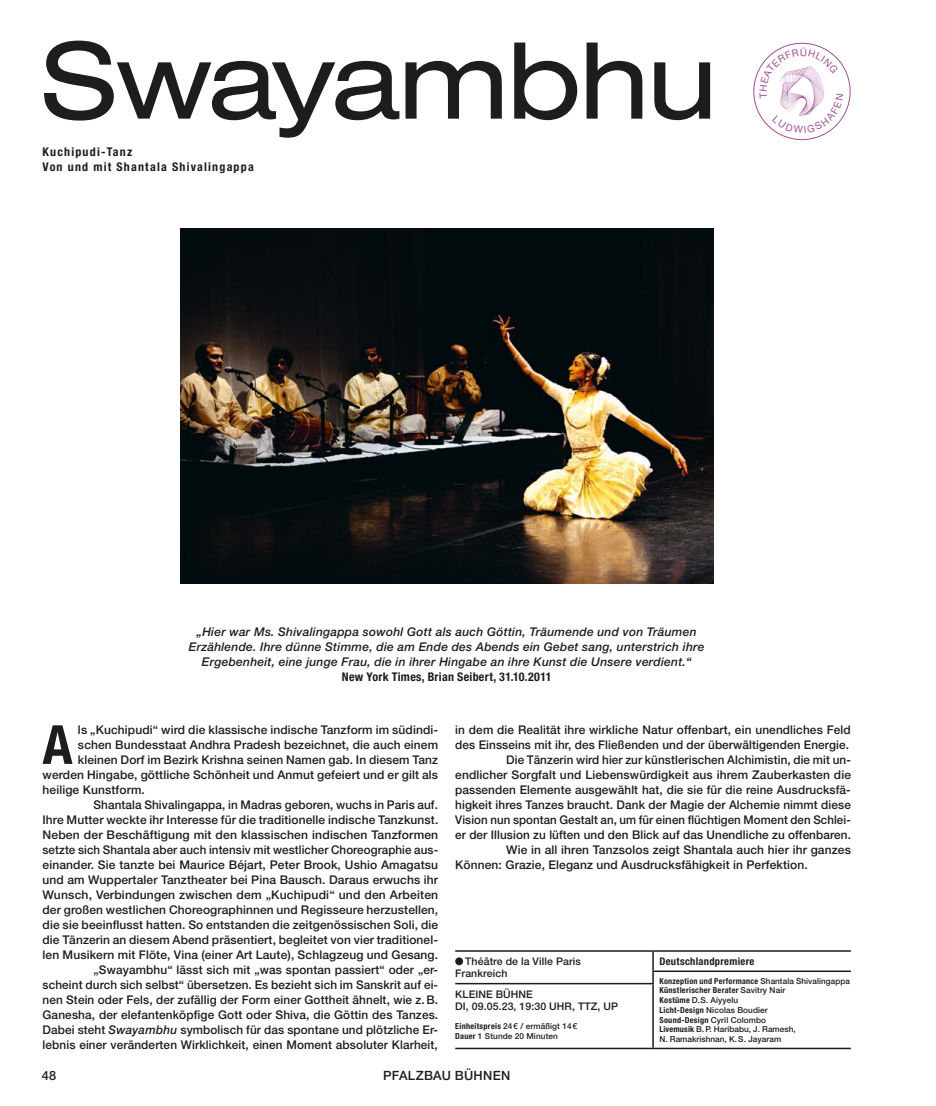
<style>
.page{position:relative;width:936px;height:1106px;background:#fff}
.page>*{position:absolute;margin:0;border:0;box-sizing:border-box;transform-origin:0 0}
.t1{font:700 condensed 54px "Helvetica Neue LT Std";color:#1d1d1b}
.t2{font:500 12.75px "Helvetica Neue LT Std";letter-spacing:.025em;color:#1d1d1b}
.t3{font:500 12px "Helvetica Neue LT Std";letter-spacing:.01em;color:#1d1d1b}
.t4{font:italic 500 12px/15px "Helvetica Neue LT Std";letter-spacing:.02em;color:#1d1d1b;text-align:center}
.t5{font:500 12px "Helvetica Neue LT Std";letter-spacing:.01em;color:#1d1d1b;scale:.96 1}
.t6{font:700 condensed 12px/15px "Helvetica Neue LT Std";letter-spacing:.1em;color:#1d1d1b}
.t7{font:700 condensed 12px "Helvetica Neue LT Std";letter-spacing:.025em;color:#1d1d1b}
.t8{font:500 10.5px/12px "Helvetica Neue LT Std";letter-spacing:.01em;color:#1d1d1b}
.t9{font:700 condensed 10.5px "Helvetica Neue LT Std";letter-spacing:.03em;color:#1d1d1b}
.t10{font:500 8.25px/9.8px "Helvetica Neue LT Std";letter-spacing:.01em;color:#1d1d1b}
.s1{font-style:italic}
.s2{font-weight:700;font-stretch:condensed}
</style>
<div class="page">
<svg style="left:44px;top:41px;width:666px;height:97px"></svg>
<img style="left:180px;top:228px;width:533px;height:356px">
<hr style="left:652px;top:970px;width:198px;height:2px;background:#1d1d1b">
<hr style="left:455px;top:950px;width:198px;height:1px;background:#1d1d1b">
<hr style="left:653px;top:950px;width:197px;height:1px;background:#1d1d1b">
<svg style="left:652px;top:951px;width:1px;height:31px"></svg>
<hr style="left:653px;top:1047px;width:197px;height:2px;background:#1d1d1b">
<hr style="left:455px;top:982px;width:198px;height:2px;background:#1d1d1b">
<hr style="left:652px;top:984px;width:1px;height:63px;background:#1d1d1b">
<hr style="left:455px;top:1047px;width:198px;height:2px;background:#1d1d1b">
<div style="left:455px;top:957px;width:8px;height:8px;background:#1d1d1b;border-radius:50%"></div>
<svg style="left:753px;top:43px;width:97px;height:97px"></svg>
<p class="t6" style="left:43px;top:144px;width:213px">Kuchipudi-Tanz<br>Von und mit Shantala Shivalingappa</p>
<p class="t4" style="left:189px;top:624px;width:517px">„Hier war Ms. Shivalingappa sowohl Gott als auch Göttin, Träumende und von Träumen<br>Erzählende. Ihre dünne Stimme, die am Ende des Abends ein Gebet sang, unterstrich ihre<br>Ergebenheit, eine junge Frau, die in ihrer Hingabe an ihre Kunst die Unsere verdient.“</p>
<p class="t7" style="left:342px;top:670px;width:211px">New York Times, Brian Seibert, 31.10.2011</p>
<h1 class="t1" style="left:43px;top:712px;width:32px">A</h1>
<p class="t3" style="left:78px;top:722px;width:362px">ls „Kuchipudi“ wird die klassische indische Tanzform im südindi-</p>
<p class="t3" style="left:78px;top:737px;width:362px">schen Bundesstaat Andhra Pradesh bezeichnet, die auch einem</p>
<p class="t3" style="left:78px;top:752px;width:361px">kleinen Dorf im Bezirk Krishna seinen Namen gab. In diesem Tanz</p>
<p class="t3" style="left:43px;top:767px;width:397px">werden Hingabe, göttliche Schönheit und Anmut gefeiert und er gilt als</p>
<p class="t3" style="left:43px;top:782px;width:104px">heilige Kunstform.</p>
<p class="t3" style="left:94px;top:797px;width:346px">Shantala Shivalingappa, in Madras geboren, wuchs in Paris auf.</p>
<p class="t3" style="left:43px;top:812px;width:397px">Ihre Mutter weckte ihr Interesse für die traditionelle indische Tanzkunst.</p>
<p class="t3" style="left:43px;top:827px;width:397px">Neben der Beschäftigung mit den klassischen indischen Tanzformen</p>
<p class="t3" style="left:43px;top:842px;width:397px">setzte sich Shantala aber auch intensiv mit westlicher Choreographie aus-</p>
<p class="t3" style="left:43px;top:857px;width:397px">einander. Sie tanzte bei Maurice Béjart, Peter Brook, Ushio Amagatsu</p>
<p class="t3" style="left:43px;top:872px;width:397px">und am Wuppertaler Tanztheater bei Pina Bausch. Daraus erwuchs ihr</p>
<p class="t3" style="left:43px;top:887px;width:397px">Wunsch, Verbindungen zwischen dem „Kuchipudi“ und den Arbeiten</p>
<p class="t3" style="left:43px;top:902px;width:397px">der großen westlichen Choreographinnen und Regisseure herzustellen,</p>
<p class="t3" style="left:43px;top:917px;width:397px">die sie beeinflusst hatten. So entstanden die zeitgenössischen Soli, die</p>
<p class="t3" style="left:43px;top:932px;width:397px">die Tänzerin an diesem Abend präsentiert, begleitet von vier traditionel-</p>
<p class="t3" style="left:43px;top:947px;width:397px">len Musikern mit Flöte, Vina (einer Art Laute), Schlagzeug und Gesang.</p>
<p class="t3" style="left:94px;top:962px;width:346px">„Swayambhu“ lässt sich mit „was spontan passiert“ oder „er-</p>
<p class="t3" style="left:43px;top:977px;width:397px">scheint durch sich selbst“ übersetzen. Es bezieht sich im Sanskrit auf ei-</p>
<p class="t3" style="left:43px;top:992px;width:397px">nen Stein oder Fels, der zufällig der Form einer Gottheit ähnelt, wie z. B.</p>
<p class="t3" style="left:43px;top:1007px;width:397px">Ganesha, der elefantenköpfige Gott oder Shiva, die Göttin des Tanzes.</p>
<p class="t3" style="left:43px;top:1022px;width:397px">Dabei steht <span class="s1">Swayambhu</span> symbolisch für das spontane und plötzliche Er-</p>
<p class="t3" style="left:43px;top:1037px;width:397px">lebnis einer veränderten Wirklichkeit, einen Moment absoluter Klarheit,</p>
<p class="t3" style="left:455px;top:722px;width:397px">in dem die Realität ihre wirkliche Natur offenbart, ein unendliches Feld</p>
<p class="t3" style="left:455px;top:737px;width:395px">des Einsseins mit ihr, des Fließenden und der überwältigenden Energie.</p>
<p class="t3" style="left:506px;top:752px;width:346px">Die Tänzerin wird hier zur künstlerischen Alchimistin, die mit un-</p>
<p class="t3" style="left:455px;top:767px;width:397px">endlicher Sorgfalt und Liebenswürdigkeit aus ihrem Zauberkasten die</p>
<p class="t3" style="left:455px;top:782px;width:397px">passenden Elemente ausgewählt hat, die sie für die reine Ausdrucksfä-</p>
<p class="t3" style="left:455px;top:797px;width:397px">higkeit ihres Tanzes braucht. Dank der Magie der Alchemie nimmt diese</p>
<p class="t5" style="left:455px;top:812px;width:413px">Vision nun spontan Gestalt an, um für einen flüchtigen Moment den Schlei-</p>
<p class="t3" style="left:455px;top:827px;width:397px">er der Illusion zu lüften und den Blick auf das Unendliche zu offenbaren.</p>
<p class="t3" style="left:506px;top:842px;width:346px">Wie in all ihren Tanzsolos zeigt Shantala auch hier ihr ganzes</p>
<p class="t3" style="left:455px;top:857px;width:354px">Können: Grazie, Eleganz und Ausdrucksfähigkeit in Perfektion.</p>
<p class="t8" style="left:455px;top:955px;width:127px;text-indent:10px">Théâtre de la Ville Paris<br>Frankreich</p>
<p class="t9" style="left:659px;top:954px;width:96px">Deutschlandpremiere</p>
<p class="t10" style="left:659px;top:975px;width:192px"><span class="s2">Konzeption und Performance</span> Shantala Shivalingappa <span class="s2">Künstlerischer Berater</span> Savitry Nair<br><span class="s2">Kostüme</span> D.S. Aiyyelu<br><span class="s2">Licht-Design</span> Nicolas Boudier<br><span class="s2">Sound-Design</span> Cyril Colombo<br><span class="s2">Livemusik</span> B.P. Haribabu, J. Ramesh,<br>N. Ramakrishnan, K.S. Jayaram</p>
<p class="t8" style="left:455px;top:987px;width:164px">KLEINE BÜHNE<br>DI, 09.05.23, 19:30 UHR, TTZ, UP</p>
<p class="t10" style="left:455px;top:1021px;width:124px"><span class="s2">Einheitspreis</span> 24 € / ermäßigt 14 €<br><span class="s2">Dauer</span> 1 Stunde 20 Minuten</p>
<p class="t2" style="left:42px;top:1068px;width:16px">48</p>
<p class="t2" style="left:383px;top:1068px;width:129px">PFALZBAU BÜHNEN</p>
</div>
